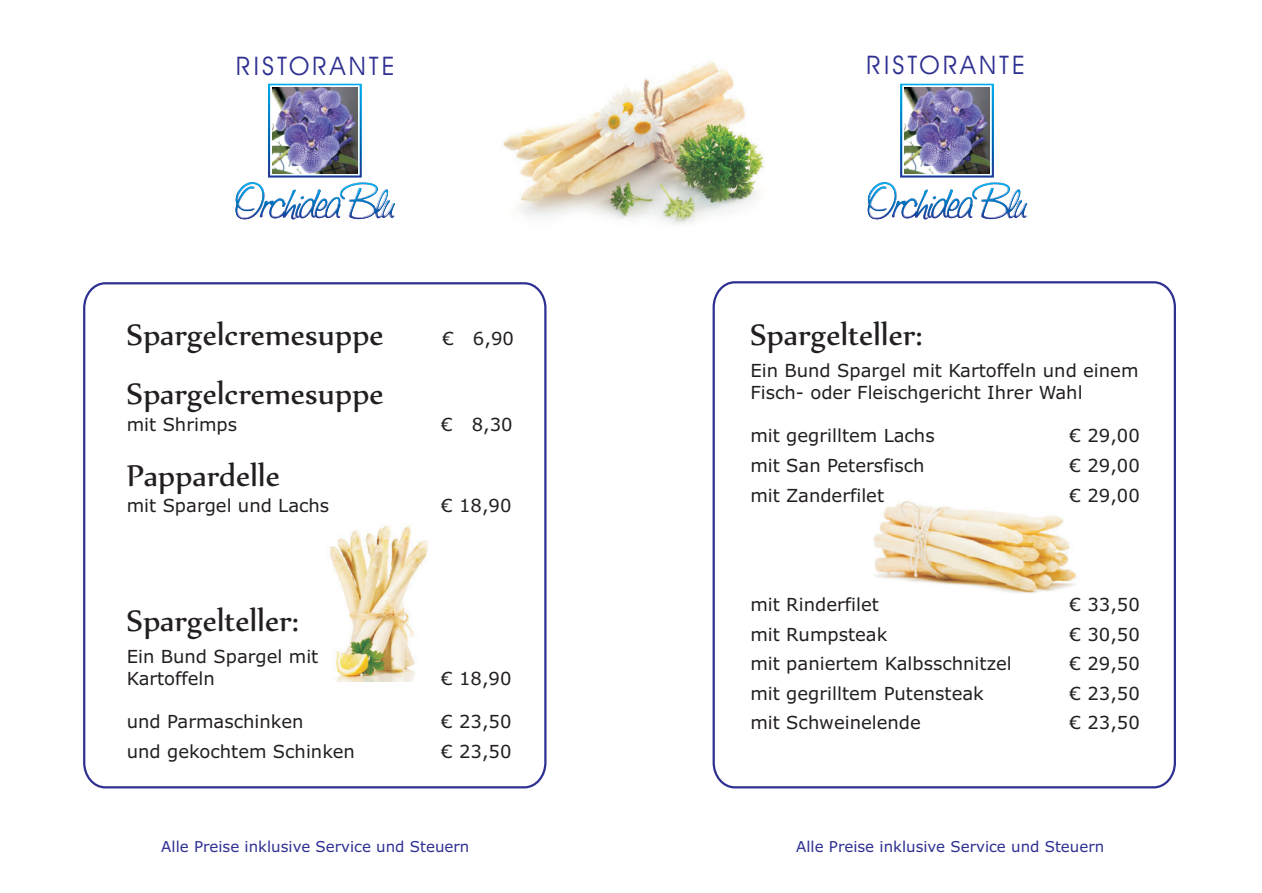
<style>
.page{position:relative;width:1262px;height:893px;background:#fff}
.page>*{position:absolute;margin:0;border:0;box-sizing:border-box;transform-origin:0 0}
.t1{font:36px "Nyala";color:#231f20}
.t2{font:25.65px "Avant Garde IT Cby BT";letter-spacing:.125em;color:#2e3092}
.t3{font:18px/21.9px "Verdana";color:#231f20}
.t4{font:15px "Verdana";color:#2e3092}
</style>
<div class="page">
<img style="left:867px;top:84px;width:127px;height:135px">
<img style="left:949px;top:182px;width:78px;height:37px">
<img style="left:235px;top:84px;width:127px;height:135px">
<img style="left:317px;top:182px;width:78px;height:37px">
<svg style="left:83px;top:282px;width:464px;height:507px"></svg>
<svg style="left:712px;top:281px;width:464px;height:508px"></svg>
<img style="left:503px;top:61px;width:262px;height:164px">
<img style="left:315px;top:512px;width:127px;height:169px">
<img style="left:871px;top:498px;width:210px;height:95px">
<h2 class="t2" style="left:236px;top:55px;width:160px">RISTORANTE</h2>
<h2 class="t2" style="left:866px;top:55px;width:160px">RISTORANTE</h2>
<h1 class="t1" style="left:127px;top:318px;width:258px">Spargelcremesuppe</h1>
<p class="t3" style="left:442px;top:329px;width:73px">€ 6,90</p>
<h1 class="t1" style="left:127px;top:377px;width:258px">Spargelcremesuppe</h1>
<p class="t3" style="left:127px;top:415px;width:112px">mit Shrimps</p>
<p class="t3" style="left:441px;top:415px;width:73px">€ 8,30</p>
<h1 class="t1" style="left:127px;top:459px;width:154px">Pappardelle</h1>
<p class="t3" style="left:127px;top:496px;width:204px">mit Spargel und Lachs</p>
<p class="t3" style="left:441px;top:496px;width:72px">€ 18,90</p>
<h1 class="t1" style="left:127px;top:604px;width:173px">Spargelteller:</h1>
<p class="t3" style="left:127px;top:646px;width:193px">Ein Bund Spargel mit<br>Kartoffeln</p>
<p class="t3" style="left:441px;top:668px;width:72px">€ 18,90</p>
<p class="t3" style="left:127px;top:712px;width:178px">und Parmaschinken</p>
<p class="t3" style="left:441px;top:712px;width:72px">€ 23,50</p>
<p class="t3" style="left:127px;top:742px;width:230px">und gekochtem Schinken</p>
<p class="t3" style="left:441px;top:742px;width:72px">€ 23,50</p>
<p class="t4" style="left:161px;top:840px;width:309px">Alle Preise inklusive Service und Steuern</p>
<h1 class="t1" style="left:750px;top:318px;width:173px">Spargelteller:</h1>
<p class="t3" style="left:750px;top:361px;width:389px">Ein Bund Spargel mit Kartoffeln und einem<br>Fisch- oder Fleischgericht Ihrer Wahl</p>
<p class="t3" style="left:750px;top:426px;width:186px">mit gegrilltem Lachs</p>
<p class="t3" style="left:1069px;top:426px;width:72px">€ 29,00</p>
<p class="t3" style="left:750px;top:456px;width:176px">mit San Petersfisch</p>
<p class="t3" style="left:1069px;top:456px;width:72px">€ 29,00</p>
<p class="t3" style="left:750px;top:485px;width:135px">mit Zanderfilet</p>
<p class="t3" style="left:1069px;top:485px;width:72px">€ 29,00</p>
<p class="t3" style="left:750px;top:595px;width:130px">mit Rinderfilet</p>
<p class="t3" style="left:1069px;top:595px;width:72px">€ 33,50</p>
<p class="t3" style="left:750px;top:624px;width:139px">mit Rumpsteak</p>
<p class="t3" style="left:1069px;top:624px;width:72px">€ 30,50</p>
<p class="t3" style="left:750px;top:654px;width:263px">mit paniertem Kalbsschnitzel</p>
<p class="t3" style="left:1069px;top:654px;width:72px">€ 29,50</p>
<p class="t3" style="left:750px;top:683px;width:235px">mit gegrilltem Putensteak</p>
<p class="t3" style="left:1069px;top:683px;width:72px">€ 23,50</p>
<p class="t3" style="left:750px;top:713px;width:172px">mit Schweinelende</p>
<p class="t3" style="left:1069px;top:713px;width:72px">€ 23,50</p>
<p class="t4" style="left:796px;top:840px;width:309px">Alle Preise inklusive Service und Steuern</p>
</div>
